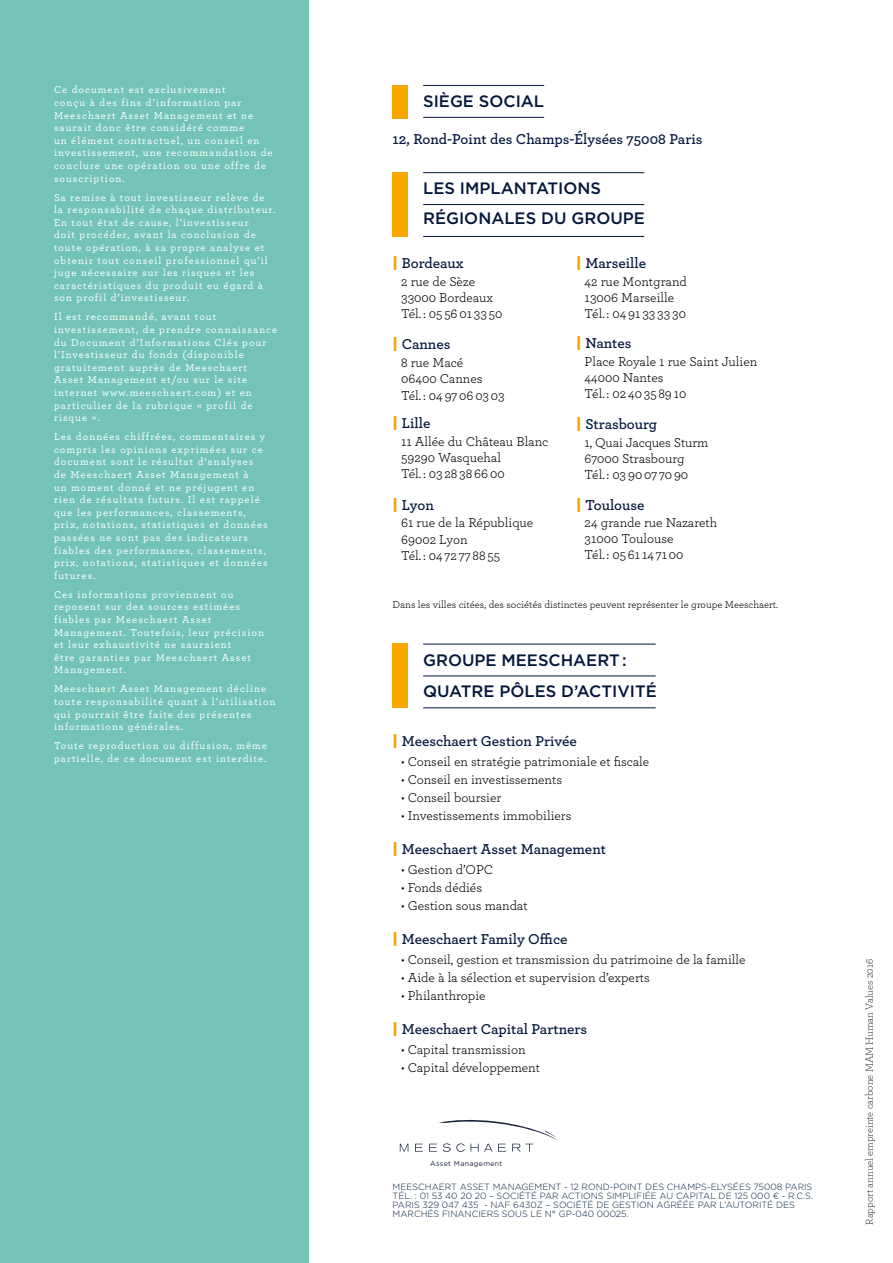
<style>
.page{position:relative;width:893px;height:1263px;background:#fff}
.page>*{position:absolute;margin:0;border:0;box-sizing:border-box;transform-origin:0 0}
.t1{font:500 16.5px/30.6px "Gotham HTF";color:#03163c}
.t2{font:600 15px "Archer Pro";color:#03163c}
.t3{font:13.5px/16.2px "Archer Pro";color:#000}
.t4{font:500 10.5px/12.6px "Archer Pro";letter-spacing:.1em;color:#fff}
.t5{font:10.5px "Archer Pro";color:#000}
.t6{font:300 10.5px "Archer Pro";color:#000}
.t7{font:300 9px "Gotham HTF";color:#041e41}
.t8{font:7.05px "Gotham";letter-spacing:.05em;color:#19223d}
.s1{font-family:"Gotham HTF";font-weight:900;color:#f7a600}
</style>
<div class="page">
<div style="left:0;top:0;width:308px;height:1263px;background:#73c4b6"></div>
<svg style="left:400px;top:1144px;width:8px;height:7px"></svg>
<svg style="left:415px;top:1144px;width:8px;height:7px"></svg>
<svg style="left:429px;top:1119px;width:127px;height:33px"></svg>
<hr style="left:423px;top:85px;width:121px;height:1px;background:#03163c">
<hr style="left:423px;top:117px;width:121px;height:1px;background:#03163c">
<div style="left:393px;top:85px;width:15px;height:33px;background:#f7a600"></div>
<hr style="left:423px;top:172px;width:221px;height:1px;background:#03163c">
<hr style="left:423px;top:204px;width:221px;height:1px;background:#03163c">
<hr style="left:423px;top:236px;width:221px;height:1px;background:#03163c">
<div style="left:393px;top:172px;width:15px;height:65px;background:#f7a600"></div>
<hr style="left:423px;top:644px;width:233px;height:1px;background:#03163c">
<hr style="left:423px;top:675px;width:233px;height:1px;background:#03163c">
<hr style="left:423px;top:707px;width:233px;height:1px;background:#03163c">
<div style="left:393px;top:644px;width:15px;height:64px;background:#f7a600"></div>
<p class="t4" style="left:54px;top:83px;width:220px">Ce document est exclusivement<br>conçu à des fins d’information par Meeschaert Asset Management et ne saurait donc être considéré comme<br>un élément contractuel, un conseil en investissement, une recommandation de conclure une opération ou une offre de souscription.</p>
<p class="t4" style="left:54px;top:190px;width:223px">Sa remise à tout investisseur relève de la responsabilité de chaque distributeur.<br>En tout état de cause, l’investisseur<br>doit procéder, avant la conclusion de toute opération, à sa propre analyse et obtenir tout conseil professionnel qu’il juge nécessaire sur les risques et les caractéristiques du produit eu égard à son profil d’investisseur.</p>
<p class="t4" style="left:54px;top:310px;width:225px">Il est recommandé, avant tout investissement, de prendre connaissance du Document d’Informations Clés pour l’Investisseur du fonds (disponible gratuitement auprès de Meeschaert Asset Management et/ou sur le site internet www.meeschaert.com) et en particulier de la rubrique « profil de risque ».</p>
<p class="t4" style="left:54px;top:430px;width:215px">Les données chiffrées, commentaires y compris les opinions exprimées sur ce document sont le résultat d‘analyses de Meeschaert Asset Management à<br>un moment donné et ne préjugent en rien de résultats futurs. Il est rappelé que les performances, classements, prix, notations, statistiques et données passées ne sont pas des indicateurs fiables des performances, classements, prix, notations, statistiques et données futures.</p>
<p class="t4" style="left:54px;top:587px;width:212px">Ces informations proviennent ou reposent sur des sources estimées fiables par Meeschaert Asset<br>Management. Toutefois, leur précision et leur exhaustivité ne sauraient<br>être garanties par Meeschaert Asset<br>Management.</p>
<p class="t4" style="left:54px;top:682px;width:223px">Meeschaert Asset Management décline toute responsabilité quant à l’utilisation qui pourrait être faite des présentes informations générales.</p>
<p class="t4" style="left:54px;top:739px;width:214px">Toute reproduction ou diffusion, même partielle, de ce document est interdite.</p>
<h1 class="t1" style="left:423px;top:85px;width:123px">SIÈGE SOCIAL</h1>
<h2 class="t2" style="left:393px;top:128px;width:311px">12, Rond-Point des Champs-Élysées 75008 Paris</h2>
<h1 class="t1" style="left:423px;top:172px;width:221px">LES IMPLANTATIONS<br>RÉGIONALES DU GROUPE</h1>
<h2 class="t2" style="left:393px;top:252px;width:72px"><span class="s1">|</span> Bordeaux</h2>
<p class="t3" style="left:401px;top:273px;width:103px">2 rue de Sèze<br>33000 Bordeaux<br>Tél. : 05 56 01 33 50</p>
<h2 class="t2" style="left:393px;top:333px;width:59px"><span class="s1">|</span> Cannes</h2>
<p class="t3" style="left:401px;top:354px;width:105px">8 rue Macé<br>06400 Cannes<br>Tél. : 04 97 06 03 03</p>
<h2 class="t2" style="left:393px;top:412px;width:39px"><span class="s1">|</span> Lille</h2>
<p class="t3" style="left:401px;top:432px;width:149px">11 Allée du Château Blanc<br>59290 Wasquehal<br>Tél. : 03 28 38 66 00</p>
<h2 class="t2" style="left:393px;top:493px;width:43px"><span class="s1">|</span> Lyon</h2>
<p class="t3" style="left:401px;top:514px;width:134px">61 rue de la République<br>69002 Lyon<br>Tél. : 04 72 77 88 55</p>
<h2 class="t2" style="left:576px;top:252px;width:71px"><span class="s1">|</span> Marseille</h2>
<p class="t3" style="left:585px;top:272px;width:104px">42 rue Montgrand<br>13006 Marseille<br>Tél. : 04 91 33 33 30</p>
<h2 class="t2" style="left:576px;top:332px;width:57px"><span class="s1">|</span> Nantes</h2>
<p class="t3" style="left:585px;top:353px;width:174px">Place Royale 1 rue Saint Julien<br>44000 Nantes<br>Tél. : 02 40 35 89 10</p>
<h2 class="t2" style="left:576px;top:413px;width:83px"><span class="s1">|</span> Strasbourg</h2>
<p class="t3" style="left:585px;top:434px;width:125px">1, Quai Jacques Sturm<br>67000 Strasbourg<br>Tél. : 03 90 07 70 90</p>
<h2 class="t2" style="left:576px;top:494px;width:70px"><span class="s1">|</span> Toulouse</h2>
<p class="t3" style="left:585px;top:514px;width:134px">24 grande rue Nazareth<br>31000 Toulouse<br>Tél. : 05 61 14 71 00</p>
<p class="t5" style="left:393px;top:597px;width:387px">Dans les villes citées, des sociétés distinctes peuvent représenter le groupe Meeschaert.</p>
<h1 class="t1" style="left:423px;top:645px;width:91px">GROUPE MEE</h1>
<h1 class="t1" style="left:423px;top:645px;width:235px;text-indent:115px">SCHAERT:<br>QUATRE PÔLES D’ACTIVITÉ</h1>
<h2 class="t2" style="left:393px;top:730px;width:186px"><span class="s1">|</span> Meeschaert Gestion Privée</h2>
<p class="t3" style="left:401px;top:753px;width:250px">• Conseil en stratégie patrimoniale et fiscale</p>
<p class="t3" style="left:401px;top:771px;width:163px">• Conseil en investissements</p>
<p class="t3" style="left:401px;top:789px;width:102px">• Conseil boursier</p>
<p class="t3" style="left:401px;top:807px;width:172px">• Investissements immobiliers</p>
<h2 class="t2" style="left:393px;top:838px;width:215px"><span class="s1">|</span> Meeschaert Asset Management</h2>
<p class="t3" style="left:401px;top:861px;width:94px">• Gestion d’OPC</p>
<p class="t3" style="left:401px;top:879px;width:83px">• Fonds dédiés</p>
<p class="t3" style="left:401px;top:897px;width:128px">• Gestion sous mandat</p>
<h2 class="t2" style="left:393px;top:928px;width:176px"><span class="s1">|</span> Meeschaert Family Office</h2>
<p class="t3" style="left:401px;top:951px;width:346px">• Conseil, gestion et transmission du patrimoine de la famille</p>
<p class="t3" style="left:401px;top:969px;width:250px">• Aide à la sélection et supervision d’experts</p>
<p class="t3" style="left:401px;top:987px;width:86px">• Philanthropie</p>
<h2 class="t2" style="left:393px;top:1018px;width:196px"><span class="s1">|</span> Meeschaert Capital Partners</h2>
<p class="t3" style="left:401px;top:1041px;width:126px">• Capital transmission</p>
<p class="t3" style="left:401px;top:1059px;width:140px">• Capital développement</p>
<p class="t8" style="left:430px;top:1160px;width:74px">Asset Management</p>
<p class="t7" style="left:393px;top:1182px;width:47px">MEESCHAERT</p>
<p class="t7" style="left:460px;top:1182px;width:76px">ASSET MANAGEME</p>
<p class="t7" style="left:548px;top:1182px;width:140px">NT - 12 ROND-POINT DES CHAMP</p>
<p class="t7" style="left:701px;top:1182px;width:113px">S-ELYSÉES 75008 PAR IS</p>
<p class="t7" style="left:393px;top:1191px;width:134px">TÉL. : 01 53 40 20 20 – SOCIÉTÉ</p>
<p class="t7" style="left:540px;top:1191px;width:7px">PAR</p>
<p class="t7" style="left:561px;top:1191px;width:8px">ACT</p>
<p class="t7" style="left:581px;top:1191px;width:103px">IONS SIMPLIFIÉE AU CAP</p>
<p class="t7" style="left:696px;top:1191px;width:119px">ITAL DE 125 000 ¤ - R.C.S.</p>
<p class="t7" style="left:393px;top:1200px;width:190px">PARIS 329 047 435 - NAF 6430Z – SOCIÉTÉ</p>
<p class="t7" style="left:596px;top:1200px;width:81px">DE GESTION AGRÉÉE</p>
<p class="t7" style="left:698px;top:1200px;width:7px">PAR</p>
<p class="t7" style="left:719px;top:1200px;width:77px">L’AUTORITÉ DES</p>
<p class="t7" style="left:393px;top:1209px;width:16px">MARC</p>
<p class="t7" style="left:421px;top:1209px;width:210px">HÉS FINANCIERS SOUS LE N° G P-040 00025.</p>
<p class="t6" style="left:862px;top:1225px;width:267px;rotate:-90deg">Rapport annuel empreinte carbone MAM Human Values 2016</p>
</div>
